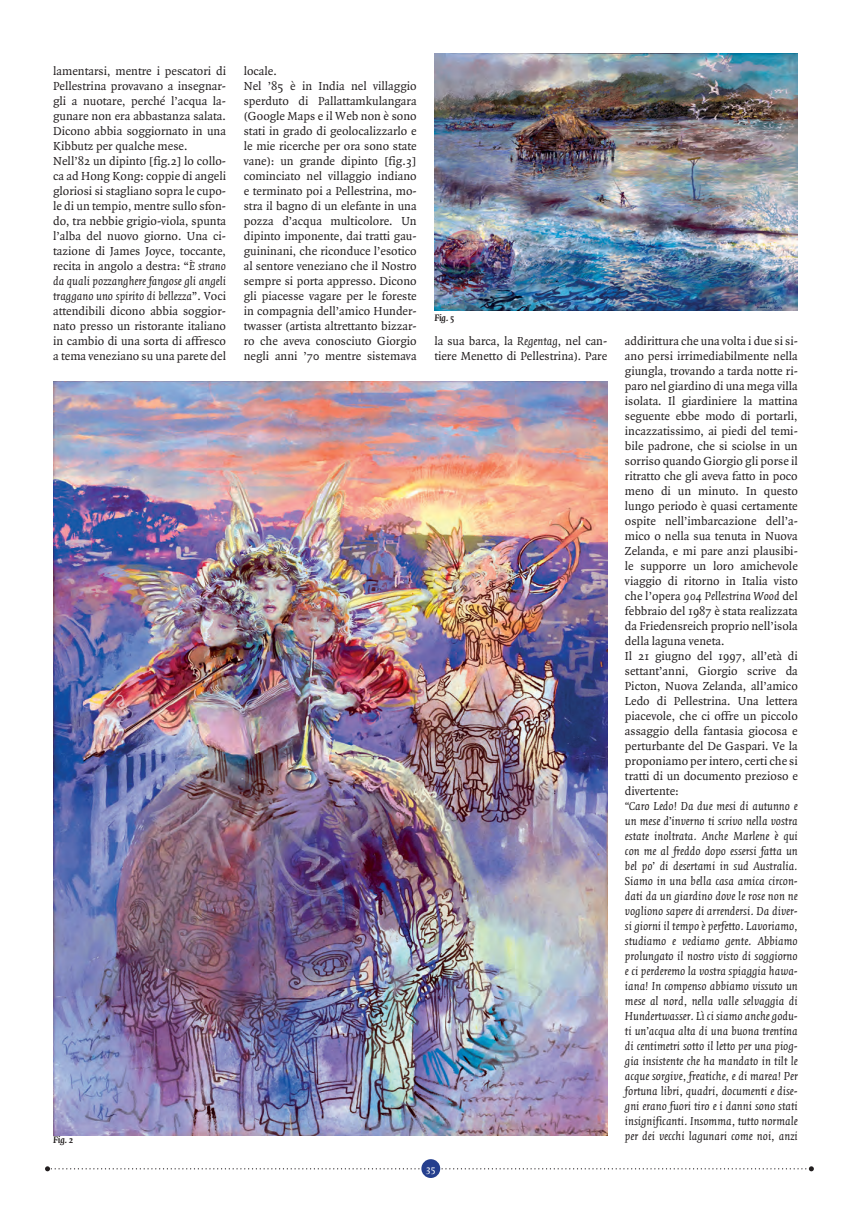
<style>
.page{position:relative;width:851px;height:1205px;background:#fff}
.page>*{position:absolute;margin:0;border:0;box-sizing:border-box;transform-origin:0 0}
.t1{font:12.5px/15px "Quadraat";color:#231f20}
.t2{font:italic 12.5px/15px "Quadraat";color:#231f20;text-align:justify}
.t3{font:italic 700 10px "Quadraat";letter-spacing:-.01em;color:#231f20}
.t4{font:10px "Quadraat";color:#fff}
.s1{font-style:italic}
</style>
<div class="page">
<svg style="left:45px;top:1166px;width:768px;height:5px"></svg>
<div style="left:421px;top:1159px;width:19px;height:19px;background:#253f8e;border-radius:50%"></div>
<img style="left:53px;top:381px;width:554px;height:754px">
<img style="left:434px;top:54px;width:363px;height:257px">
<p class="t1" style="left:53px;top:64px;width:174px">lamentarsi, mentre i pescatori di Pellestrina provavano a insegnar&shy;gli a nuotare, perché l’acqua la&shy;gunare non era abbastanza salata.<br>Dicono abbia soggiornato in una Kibbutz per qualche mese.<br>Nell’82 un dipinto [fig.2] lo collo&shy;ca ad Hong Kong: coppie di angeli gloriosi si stagliano sopra le cupo&shy;le di un tempio, mentre sullo sfon&shy;do, tra nebbie grigio-viola, spunta l’alba del nuovo giorno. Una ci&shy;tazione di James Joyce, toccante, recita in angolo a destra: “<span class="s1">È strano da quali pozzanghere fangose gli angeli traggano uno spirito di bellezza</span>”. Voci attendibili dicono abbia soggior&shy;nato presso un ristorante italiano in cambio di una sorta di affresco a tema veneziano su una parete del</p>
<p class="t3" style="left:53px;top:1134px;width:22px">Fig. 2</p>
<p class="t1" style="left:244px;top:64px;width:174px">locale.<br>Nel ’85 è in India nel villaggio sperduto di Pallattamkulangara (Google Maps e il Web non è sono stati in grado di geolocalizzarlo e le mie ricerche per ora sono state vane): un grande dipinto [fig.3] cominciato nel villaggio indiano e terminato poi a Pellestrina, mo&shy;stra il bagno di un elefante in una pozza d’acqua multicolore. Un dipinto imponente, dai tratti gau&shy;guininani, che riconduce l’esotico al sentore veneziano che il Nostro sempre si porta appresso. Dicono gli piacesse vagare per le foreste in compagnia dell’amico Hunder&shy;twasser (artista altrettanto bizzar&shy;ro che aveva conosciuto Giorgio negli anni ’70 mentre sistemava</p>
<p class="t3" style="left:434px;top:312px;width:22px">Fig. 5</p>
<p class="t1" style="left:434px;top:334px;width:174px">la sua barca, la <span class="s1">Regentag</span>, nel can&shy;tiere Menetto di Pellestrina). Pare</p>
<p class="t4" style="left:426px;top:1163px;width:12px">35</p>
<p class="t1" style="left:625px;top:334px;width:174px">addirittura che una volta i due si si&shy;ano persi irrimediabilmente nella giungla, trovando a tarda notte ri&shy;paro nel giardino di una mega villa isolata. Il giardiniere la mattina seguente ebbe modo di portarli, incazzatissimo, ai piedi del temi&shy;bile padrone, che si sciolse in un sorriso quando Giorgio gli porse il ritratto che gli aveva fatto in poco meno di un minuto. In questo lungo periodo è quasi certamente ospite nell’imbarcazione dell’a&shy;mico o nella sua tenuta in Nuova<br>Zelanda, e mi pare anzi plausibi&shy;le supporre un loro amichevole viaggio di ritorno in Italia visto che l’opera <span class="s1">904 Pellestrina Wood</span> del febbraio del 1987 è stata realizzata da Friedensreich proprio nell’isola della laguna veneta.<br>Il 21 giugno del 1997, all’età di settant’anni, Giorgio scrive da<br>Picton, Nuova Zelanda, all’amico<br>Ledo di Pellestrina. Una lettera piacevole, che ci offre un piccolo assaggio della fantasia giocosa e perturbante del De Gaspari. Ve la proponiamo per intero, certi che si tratti di un documento prezioso e divertente:</p>
<p class="t2" style="left:625px;top:799px;width:174px">“Caro Ledo! Da due mesi di autunno e un mese d’inverno ti scrivo nella vostra estate inoltrata. Anche Marlene è qui con me al freddo dopo essersi fatta un bel po’ di desertami in sud Australia.<br>Siamo in una bella casa amica circon&shy;dati da un giardino dove le rose non ne vogliono sapere di arrendersi. Da diver&shy;si giorni il tempo è perfetto. Lavoriamo, studiamo e vediamo gente. Abbiamo prolungato il nostro visto di soggiorno e ci perderemo la vostra spiaggia hawa&shy;iana! In compenso abbiamo vissuto un mese al nord, nella valle selvaggia di Hundertwasser. Lì ci siamo anche godu&shy;ti un’acqua alta di una buona trentina di centimetri sotto il letto per una piog&shy;gia insistente che ha mandato in tilt le acque sorgive, freatiche, e di marea! Per fortuna libri, quadri, documenti e dise&shy;gni erano fuori tiro e i danni sono stati insignificanti. Insomma, tutto normale per dei vecchi lagunari come noi, anzi</p>
</div>
